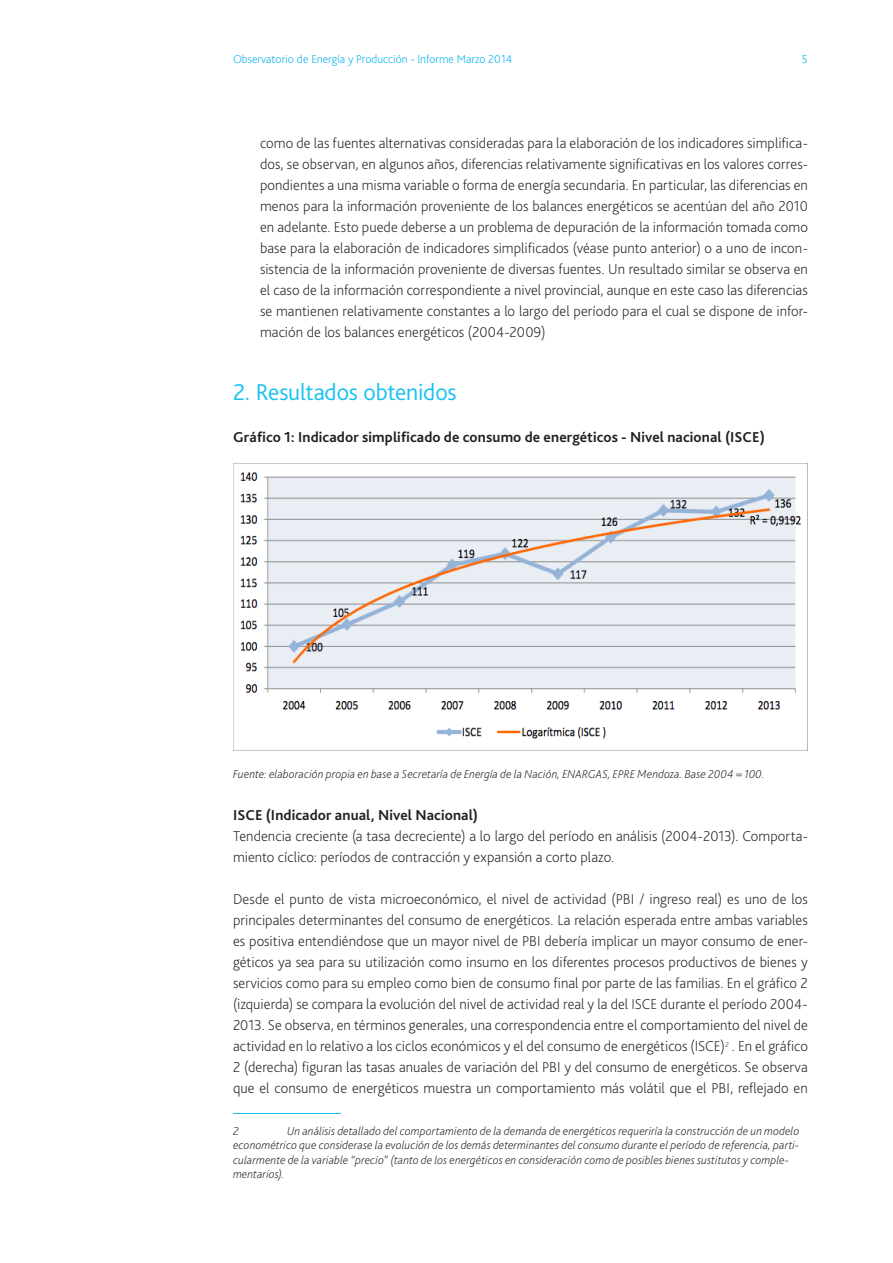
<style>
.page{position:relative;width:893px;height:1263px;background:#fff}
.page>*{position:absolute;margin:0;border:0;box-sizing:border-box;transform-origin:0 0}
.t1{font:300 24px "Bliss Pro";letter-spacing:-.01em;color:#15c0f2}
.t2{font:200 15px/21px "Bliss Pro";letter-spacing:.005em;color:#231f20;text-align:justify}
.t3{font:700 15px "Bliss Pro";letter-spacing:.01em;color:#231f20}
.t4{font:italic 200 12px/14.4px "Bliss Pro";letter-spacing:.01em;color:#231f20}
.t5{font:200 12px "Bliss Pro";color:#00aeef}
</style>
<div class="page">
<img style="left:233px;top:463px;width:575px;height:288px">
<hr style="left:233px;top:1113px;width:108px;height:1px;background:#15c0f2">
<p class="t5" style="left:233px;top:51px;width:281px">Observatorio de Energía y Producción - Informe Marzo 2014</p>
<p class="t5" style="left:802px;top:51px;width:7px">5</p>
<p class="t2" style="left:260px;top:132px;width:549px">como de las fuentes alternativas consideradas para la elaboración de los indicadores simplifica&shy;dos, se observan, en algunos años, diferencias relativamente significativas en los valores corres&shy;pondientes a una misma variable o forma de energía secundaria. En particular, las diferencias en menos para la información proveniente de los balances energéticos se acentúan del año 2010 en adelante. Esto puede deberse a un problema de depuración de la información tomada como base para la elaboración de indicadores simplificados (véase punto anterior) o a uno de incon&shy;sistencia de la información proveniente de diversas fuentes. Un resultado similar se observa en el caso de la información correspondiente a nivel provincial, aunque en este caso las diferencias se mantienen relativamente constantes a lo largo del período para el cual se dispone de infor&shy;mación de los balances energéticos (2004-2009)</p>
<p class="t1" style="left:233px;top:377px;width:225px">2. Resultados obtenidos</p>
<p class="t3" style="left:233px;top:428px;width:533px">Gráfico 1: Indicador simplificado de consumo de energéticos - Nivel nacional (ISCE)</p>
<p class="t4" style="left:233px;top:767px;width:533px">Fuente: elaboración propia en base a Secretaría de Energía de la Nación, ENARGAS, EPRE Mendoza. Base 2004 = 100.</p>
<p class="t3" style="left:233px;top:806px;width:247px">ISCE (Indicador anual, Nivel Nacional)</p>
<p class="t2" style="left:233px;top:825px;width:576px">Tendencia creciente (a tasa decreciente) a lo largo del período en análisis (2004-2013). Comporta&shy;miento cíclico: períodos de contracción y expansión a corto plazo.</p>
<p class="t2" style="left:233px;top:888px;width:576px">Desde el punto de vista microeconómico, el nivel de actividad (PBI / ingreso real) es uno de los principales determinantes del consumo de energéticos. La relación esperada entre ambas variables es positiva entendiéndose que un mayor nivel de PBI debería implicar un mayor consumo de ener&shy;géticos ya sea para su utilización como insumo en los diferentes procesos productivos de bienes y servicios como para su empleo como bien de consumo final por parte de las familias. En el gráfico 2 (izquierda) se compara la evolución del nivel de actividad real y la del ISCE durante el período 2004- 2013. Se observa, en términos generales, una correspondencia entre el comportamiento del nivel de actividad en lo relativo a los ciclos económicos y el del consumo de energéticos (ISCE)<sup>2</sup> . En el gráfico 2 (derecha) figuran las tasas anuales de variación del PBI y del consumo de energéticos. Se observa que el consumo de energéticos muestra un comportamiento más volátil que el PBI, reflejado en</p>
<p class="t4" style="left:233px;top:1123px;width:8px">2</p>
<p class="t4" style="left:233px;top:1123px;width:568px;text-indent:54px">Un análisis detallado del comportamiento de la demanda de energéticos requeriría la construcción de un modelo econométrico que considerase la evolución de los demás determinantes del consumo durante el período de referencia, parti&shy;cularmente de la variable “precio” (tanto de los energéticos en consideración como de posibles bienes sustitutos y comple&shy;mentarios).</p>
</div>
